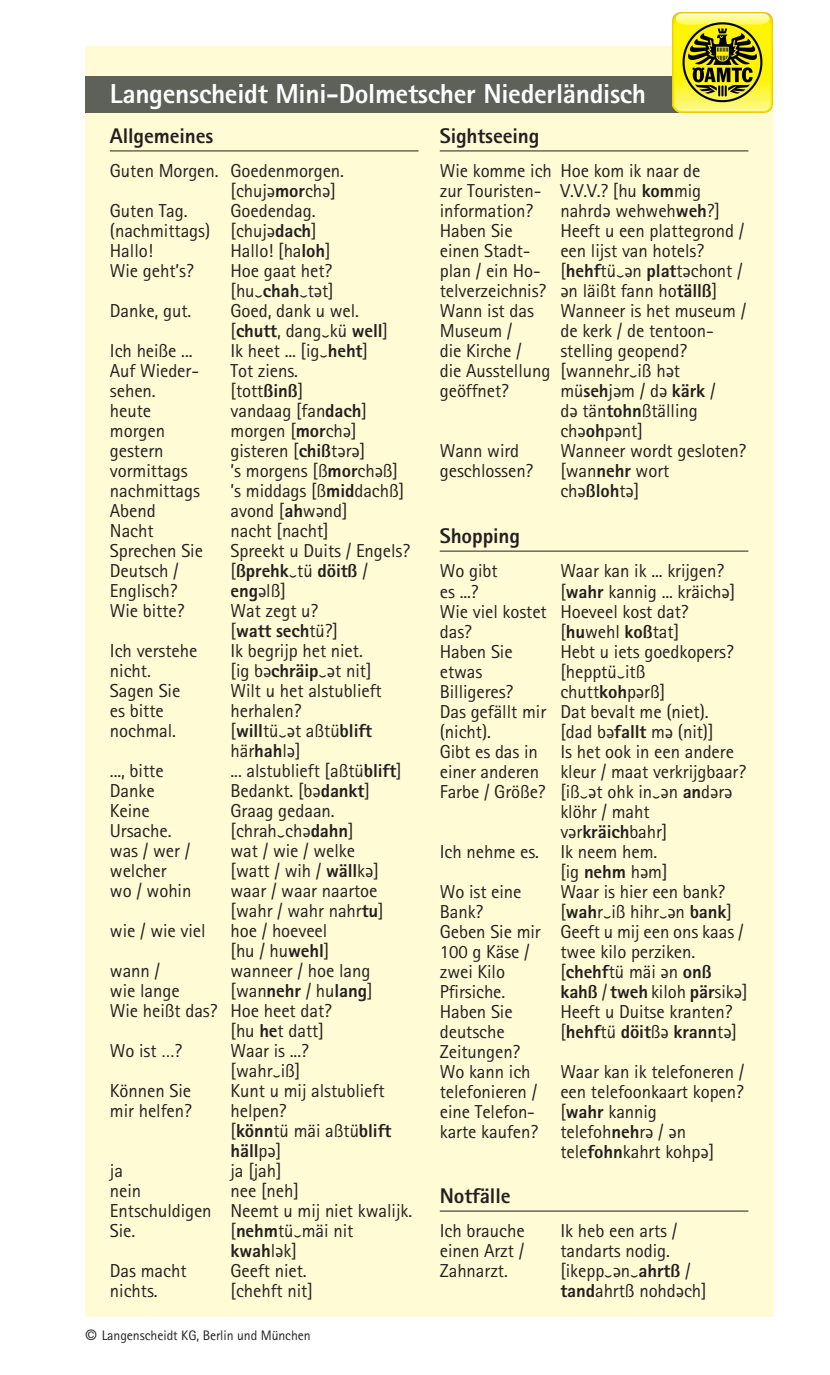
<style>
.page{position:relative;width:830px;height:1375px;background:#fff}
.page>*{position:absolute;margin:0;border:0;box-sizing:border-box;transform-origin:0 0}
.t1{font:700 27.5px "LS ST Sans Serif Extra";letter-spacing:-.01em;color:#fff}
.t2{font:800 21.25px "Rotis Sans Serif TIS";letter-spacing:-.005em;color:#231f20}
.t3{font:18.75px/20px "LS ST Sans Serif Regular";letter-spacing:-.005em;color:#231f20}
.t4{font:700 18.75px "LS ST Sans Serif Extra";letter-spacing:-.005em;color:#231f20}
.t5{font:13.75px "LS ST Sans Serif Regular";letter-spacing:-.005em;color:#231f20}
.s1{font-family:"LS ST Sans Serif Extra";font-weight:700}
.s2{font-family:"LS ST Sans Serif Regular";font-weight:400}
.s3{font-family:"Frutiger CE";font-stretch:condensed;font-size:15px}
</style>
<div class="page">
<div style="left:85px;top:46px;width:687px;height:1270px;background:#fffbd5"></div>
<div style="left:85px;top:76px;width:675px;height:37px;background:#5e6159"></div>
<hr style="left:110px;top:150px;width:308px;height:1px;background:#231f20">
<hr style="left:439px;top:551px;width:309px;height:1px;background:#231f20">
<hr style="left:439px;top:150px;width:309px;height:1px;background:#231f20">
<hr style="left:439px;top:1210px;width:309px;height:1px;background:#231f20">
<img style="left:672px;top:12px;width:100px;height:101px">
<h1 class="t1" style="left:110px;top:77px;width:537px">Langenscheidt Mini-Dolmetscher Niederländisch</h1>
<p class="t2" style="left:110px;top:123px;width:105px">Allgemeines</p>
<p class="t3" style="left:110px;top:151px;width:110px;line-height:40px">Guten Morgen.<br>Guten Tag.</p>
<p class="t3" style="left:110px;top:221px;width:102px">(nachmittags)<br>Hallo!<br>Wie geht’s?</p>
<p class="t3" style="left:110px;top:291px;width:84px;line-height:40px">Danke, gut.<br>Ich heiße ...</p>
<p class="t3" style="left:110px;top:361px;width:95px">Auf Wieder&shy;sehen.<br>heute morgen gestern vormittags nachmittags<br>Abend<br>Nacht<br>Sprechen Sie<br>Deutsch /<br>Englisch?<br>Wie bitte?</p>
<p class="t3" style="left:110px;top:641px;width:89px">Ich verstehe nicht.<br>Sagen Sie es bitte nochmal.</p>
<p class="t3" style="left:110px;top:761px;width:83px">..., bitte<br>Danke<br>Keine<br>Ursache. was / wer / welcher wo / wohin</p>
<p class="t3" style="left:110px;top:911px;width:97px;line-height:40px">wie / wie viel wann /</p>
<p class="t3" style="left:110px;top:981px;width:109px">wie lange<br>Wie heißt das?</p>
<p class="t3" style="left:110px;top:1031px;width:83px;line-height:40px">Wo ist …?<br>Können Sie</p>
<p class="t3" style="left:110px;top:1101px;width:83px">mir helfen?</p>
<p class="t3" style="left:110px;top:1161px;width:103px">ja<br>nein<br>Entschuldigen<br>Sie.</p>
<p class="t3" style="left:110px;top:1261px;width:78px">Das macht nichts.</p>
<p class="t3" style="left:230px;top:161px;width:181px">Goedenmorgen. [chuj≤<span class="s1">mor</span>ch≤]<br>Goedendag.<br>[chuj≤<span class="s1">dach</span>]<br>Hallo! [ha<span class="s1">loh</span>]<br>Hoe gaat het? [hu¬<span class="s1">chah</span>¬t≤t]<br>Goed, dank u wel. [<span class="s1">chutt</span>, dang¬kü <span class="s1">well</span>]<br>Ik heet ... [ig¬<span class="s1">heht</span>]<br>Tot ziens.<br>[tott<span class="s1">ßinß</span>]<br>vandaag [fan<span class="s1">dach</span>] morgen [<span class="s1">mor</span>ch≤] gisteren [<span class="s1">chiß</span>t≤r≤]<br>’s morgens [ß<span class="s1">mor</span>ch≤ß] ’s middags [ß<span class="s1">mid</span>dachß] avond [<span class="s1">ah</span>w≤nd]<br>nacht [nacht]<br>Spreekt u Duits / Engels?</p>
<p class="t4" style="left:230px;top:560px;width:139px"><span class="s2">[</span>ßprehk<span class="s2">¬tü</span> döitß <span class="s2">/</span></p>
<p class="t3" style="left:230px;top:581px;width:89px"><span class="s1">eng</span>≤lß]<br>Wat zegt u?</p>
<p class="t4" style="left:230px;top:620px;width:109px"><span class="s2">[</span>watt sech<span class="s2">tü?]</span></p>
<p class="t3" style="left:230px;top:641px;width:173px">Ik begrijp het niet.<br>[ig b≤<span class="s1">chräip</span>¬≤t nit]<br>Wilt u het alstublieft herhalen?<br>[<span class="s1">will</span>tü¬≤t aßtü<span class="s1">blift </span>här<span class="s1">hah</span>l≤]<br>... alstublieft [aßtü<span class="s1">blift</span>]<br>Bedankt. [b≤<span class="s1">dankt</span>]<br>Graag gedaan. [chrah¬ch≤<span class="s1">dahn</span>]<br>wat / wie / welke<br>[watt / wih / <span class="s1">wäll</span>k≤] waar / waar naartoe [wahr / wahr nahr<span class="s1">tu</span>] hoe / hoeveel<br>[hu / hu<span class="s1">wehl</span>]<br>wanneer / hoe lang [wan<span class="s1">nehr</span> / hu<span class="s1">lang</span>]<br>Hoe heet dat?<br>[hu <span class="s1">he</span>t datt]<br>Waar is ...?<br>[wahr¬iß]<br>Kunt u mij alstublieft helpen?<br>[<span class="s1">könn</span>tü mäi aßtü<span class="s1">blift</span></p>
<p class="t4" style="left:230px;top:1140px;width:52px">häll<span class="s2">p≤]</span></p>
<p class="t3" style="left:230px;top:1161px;width:183px">ja [jah]<br>nee [neh]<br>Neemt u mij niet kwalijk. [<span class="s1">nehm</span>tü¬mäi nit</p>
<p class="t4" style="left:230px;top:1240px;width:68px">kwah<span class="s2">l≤k]</span></p>
<p class="t3" style="left:230px;top:1261px;width:84px">Geeft niet. [chehft nit]</p>
<p class="t5" style="left:85px;top:1327px;width:227px"><span class="s3">©</span> Langenscheidt KG, Berlin und München</p>
<p class="t2" style="left:439px;top:123px;width:101px">Sightseeing</p>
<p class="t3" style="left:439px;top:161px;width:262px">Wie komme ich Hoe kom ik naar de zur Touristen-<br>information?<br>Haben Sie<br>einen Stadt-<br>plan / ein Ho-<br>telverzeichnis?<br>Wann ist das<br>Museum /<br>die Kirche /<br>die Ausstellung<br>geöffnet?</p>
<p class="t3" style="left:560px;top:181px;width:187px">V.V.V.? [hu <span class="s1">kom</span>mig nahrd≤ wehweh<span class="s1">weh</span>?]<br>Heeft u een plattegrond / een lijst van hotels? [<span class="s1">hehf</span>tü¬≤n <span class="s1">plat</span>t≤chont / ≤n läißt fann ho<span class="s1">tällß</span>]<br>Wanneer is het museum / de kerk / de tentoon&shy;stelling geopend? [wannehr¬iß h≤t mü<span class="s1">seh</span>j≤m / d≤ <span class="s1">kärk</span> /<br>d≤ tän<span class="s1">tohn</span>ßtälling ch≤<span class="s1">oh</span>p≤nt]<br>Wanneer wordt gesloten? [wan<span class="s1">nehr</span> wort ch≤<span class="s1">ßloh</span>t≤]</p>
<p class="t3" style="left:439px;top:441px;width:95px">Wann wird geschlossen?</p>
<p class="t2" style="left:439px;top:523px;width:82px">Shopping</p>
<p class="t3" style="left:439px;top:561px;width:108px">Wo gibt<br>es ...?<br>Wie viel kostet das?<br>Haben Sie etwas<br>Billigeres?<br>Das gefällt mir (nicht).<br>Gibt es das in einer anderen<br>Farbe / Größe?</p>
<p class="t3" style="left:439px;top:831px;width:101px;line-height:40px">Ich nehme es.<br>Wo ist eine</p>
<p class="t3" style="left:439px;top:901px;width:102px">Bank?<br>Geben Sie mir<br>100 g Käse / zwei Kilo<br>Pfirsiche.<br>Haben Sie deutsche<br>Zeitungen?<br>Wo kann ich telefonieren / eine Telefon&shy;karte kaufen?</p>
<p class="t2" style="left:439px;top:1183px;width:72px">Notfälle</p>
<p class="t3" style="left:560px;top:561px;width:187px">Waar kan ik ... krijgen? [<span class="s1">wahr</span> kannig ... kräich≤]<br>Hoeveel kost dat? [<span class="s1">hu</span>wehl <span class="s1">koß</span>tat]<br>Hebt u iets goedkopers? [hepptü¬itß chutt<span class="s1">koh</span>p≤rß]<br>Dat bevalt me (niet).<br>[dad b≤<span class="s1">fallt</span> m≤ (nit)]<br>Is het ook in een andere kleur / maat verkrijgbaar? [iß¬≤t ohk in¬≤n <span class="s1">an</span>d≤r≤ klöhr / maht v≤r<span class="s1">kräich</span>bahr]<br>Ik neem hem.<br>[ig <span class="s1">nehm</span> h≤m]<br>Waar is hier een bank? [<span class="s1">wah</span>r¬iß hihr¬≤n <span class="s1">bank</span>]<br>Geeft u mij een ons kaas / twee kilo perziken. [<span class="s1">chehf</span>tü mäi ≤n <span class="s1">onß</span></p>
<p class="t4" style="left:560px;top:980px;width:188px">kahß <span class="s2">/</span> tweh <span class="s2">kiloh</span> pär<span class="s2">sik≤]</span></p>
<p class="t3" style="left:560px;top:1001px;width:173px">Heeft u Duitse kranten?</p>
<p class="t4" style="left:560px;top:1020px;width:178px"><span class="s2">[</span>hehf<span class="s2">tü</span> döit<span class="s2">ß≤</span> krann<span class="s2">t≤]</span></p>
<p class="t3" style="left:560px;top:1061px;width:185px">Waar kan ik telefoneren / een telefoonkaart kopen? [<span class="s1">wahr</span> kannig telefoh<span class="s1">neh</span>r≤ / ≤n tele<span class="s1">fohn</span>kahrt kohp≤]</p>
<p class="t3" style="left:439px;top:1221px;width:86px;text-align:justify">Ich brauche einen Arzt / Zahnarzt.</p>
<p class="t3" style="left:560px;top:1221px;width:148px">Ik heb een arts / tandarts nodig. [ikepp¬≤n¬<span class="s1">ahrtß</span> / <span class="s1">tand</span>ahrtß nohd≤ch]</p>
</div>
